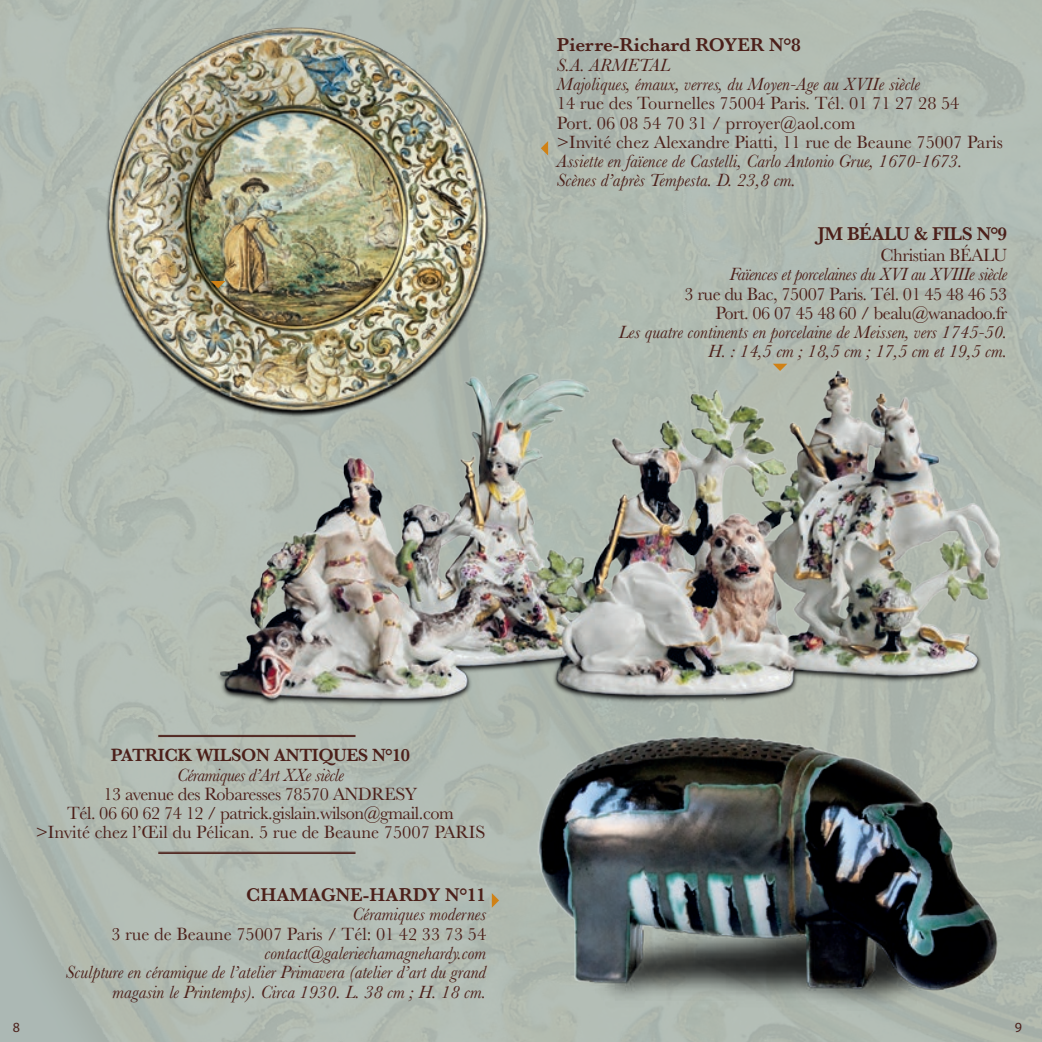
<style>
.page{position:relative;width:1042px;height:1042px;background:#fff}
.page>*{position:absolute;margin:0;border:0;box-sizing:border-box;transform-origin:0 0}
.t1{font:600 19.25px "Baskerville";color:#4c201a}
.t2{font:600 19.25px "Baskerville";letter-spacing:-.025em;color:#4c201a}
.t3{font:italic 18.38px/19.2px "Baskerville";color:#4c201a;text-align:right}
.t4{font:18.38px/19.2px "Baskerville";letter-spacing:-.025em;color:#4c201a;text-align:center}
.t5{font:18.38px/19.2px "Baskerville";color:#4c201a}
.t6{font:italic 18.38px "Baskerville";letter-spacing:-.025em;color:#4c201a}
.t7{font:600 18.38px "Baskerville";letter-spacing:-.025em;color:#4c201a}
.t8{font:14px "Myriad Pro";color:#4c201a}
</style>
<div class="page">
<img style="left:0;top:0;width:1042px;height:1042px">
<hr style="left:158px;top:852px;width:197px;height:1px;background:#4c201a">
<hr style="left:158px;top:853px;width:197px;height:1px;background:#4c201a">
<hr style="left:158px;top:735px;width:197px;height:1px;background:#4c201a">
<hr style="left:158px;top:736px;width:197px;height:1px;background:#4c201a">
<img style="left:82px;top:11px;width:419px;height:437px">
<img style="left:174px;top:342px;width:858px;height:388px">
<svg style="left:211px;top:281px;width:14px;height:7px"></svg>
<svg style="left:492px;top:893px;width:7px;height:14px"></svg>
<svg style="left:541px;top:141px;width:7px;height:15px"></svg>
<img style="left:524px;top:698px;width:498px;height:342px">
<svg style="left:773px;top:364px;width:14px;height:7px"></svg>
<p class="t1" style="left:557px;top:32px;width:245px">Pierre-Richard ROYER N°8</p>
<p class="t3" style="left:557px;top:55px;width:365px;text-align:left">S.A. ARMETAL<br>Majoliques, émaux, verres, du Moyen-Age au XVIIe siècle</p>
<p class="t5" style="left:557px;top:94px;width:447px">14 rue des Tournelles 75004 Paris. Tél. 01 71 27 28 54<br>Port. 06 08 54 70 31 / prroyer@aol.com<br>&gt;Invité chez Alexandre Piatti, 11 rue de Beaune 75007 Paris</p>
<p class="t3" style="left:557px;top:151px;width:407px;text-align:left">Assiette en faïence de Castelli, Carlo Antonio Grue, 1670-1673.<br>Scènes d’après Tempesta. D. 23,8 cm.</p>
<p class="t2" style="left:818px;top:220px;width:191px">JM BÉALU &amp; FILS N°9</p>
<p class="t4" style="left:880px;top:246px;width:128px">Christian BÉALU</p>
<p class="t6" style="left:729px;top:262px;width:279px">Faïences et porcelaines du XVI au XVIIIe siècle</p>
<p class="t4" style="left:684px;top:284px;width:324px;text-align:right">3 rue du Bac, 75007 Paris. Tél. 01 45 48 46 53<br>Port. 06 07 45 48 60 / bealu@wanadoo.fr</p>
<p class="t3" style="left:619px;top:322px;width:390px">Les quatre continents en porcelaine de Meissen, vers 1745-50.<br>H. : 14,5 cm ; 18,5 cm ; 17,5 cm et 19,5 cm.</p>
<p class="t7" style="left:111px;top:742px;width:300px">PATRICK WILSON ANTIQUES N°10</p>
<p class="t6" style="left:177px;top:762px;width:168px">Céramiques d’Art XXe siècle</p>
<p class="t4" style="left:36px;top:784px;width:451px">13 avenue des Robaresses 78570 ANDRESY<br>Tél. 06 60 62 74 12 / patrick.gislain.wilson@gmail.com<br>&gt;Invité chez l’Œil du Pélican. 5 rue de Beaune 75007 PARIS</p>
<p class="t1" style="left:246px;top:881px;width:241px">CHAMAGNE-HARDY N°11</p>
<p class="t3" style="left:352px;top:905px;width:135px">Céramiques modernes</p>
<p class="t5" style="left:111px;top:924px;width:376px">3 rue de Beaune 75007 Paris / Tél: 01 42 33 73 54</p>
<p class="t3" style="left:66px;top:943px;width:422px">contact@galeriechamagnehardy.com<br>Sculpture en céramique de l’atelier Primavera (atelier d’art du grand magasin le Printemps). Circa 1930. L. 38 cm ; H. 18 cm.</p>
<p class="t8" style="left:13px;top:1018px;width:9px">8</p>
<p class="t8" style="left:1014px;top:1018px;width:9px">9</p>
</div>
